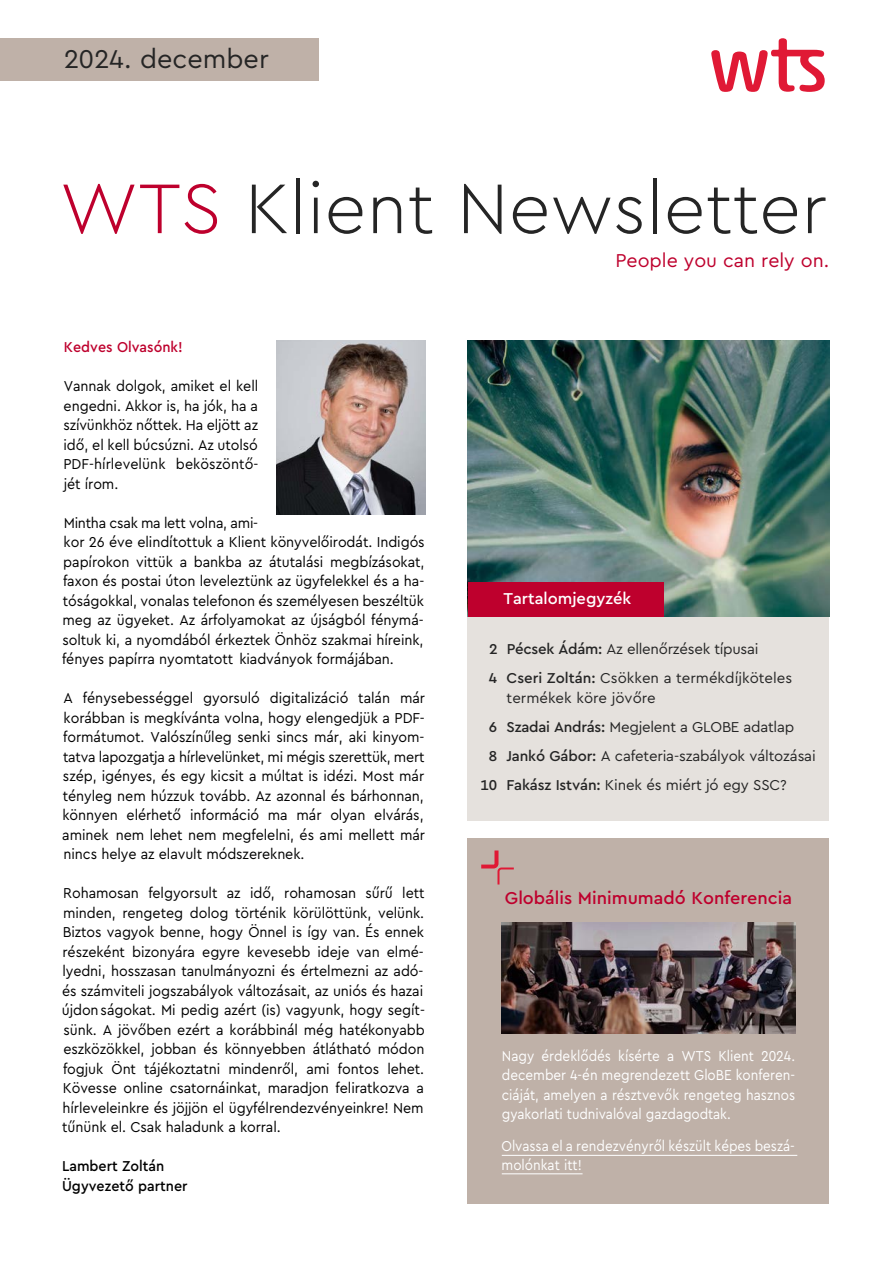
<style>
.page{position:relative;width:893px;height:1263px;background:#fff}
.page>*{position:absolute;margin:0;border:0;box-sizing:border-box;transform-origin:0 0}
.t1{font:300 73.5px "WTS Cera";color:#252525}
.t2{font:27px "WTS Cera";color:#252525}
.t3{font:19.5px "WTS Cera";color:#be002d}
.t4{font:500 18px "WTS Cera";color:#be002d}
.t5{font:500 16.5px "WTS Cera";color:#fff}
.t6{font:15px/19.5px "WTS Cera";letter-spacing:-.005em;color:#000;text-align:justify;scale:.95 1}
.t7{font:15px/29.2px "WTS Cera";letter-spacing:-.01em;color:#252525}
.t8{font:15px/19.5px "WTS Cera";color:#fff;text-align:justify;scale:.9 1}
.t9{font:500 15px/19.5px "WTS Cera";color:#000;scale:.95 1}
.t10{font:500 15px "WTS Cera";color:#be002d;scale:.95 1}
.s1{color:#be002d}
.s2{font-weight:500}
</style>
<div class="page">
<div style="left:468px;top:617px;width:361px;height:204px;background:#e5e1dd"></div>
<div style="left:0;top:38px;width:319px;height:43px;background:#bfb1a8"></div>
<img style="left:468px;top:340px;width:361px;height:277px">
<div style="left:468px;top:583px;width:195px;height:34px;background:#be002d"></div>
<svg style="left:711px;top:38px;width:114px;height:54px"></svg>
<img style="left:276px;top:340px;width:149px;height:174px">
<div style="left:468px;top:838px;width:361px;height:365px;background:#bfb1a8"></div>
<hr style="left:502px;top:1155px;width:295px;height:1px;background:#fff">
<img style="left:502px;top:923px;width:293px;height:110px">
<svg style="left:481px;top:850px;width:33px;height:34px"></svg>
<hr style="left:502px;top:1173px;width:81px;height:1px;background:#fff">
<h2 class="t2" style="left:64px;top:38px;width:206px">2024. december</h2>
<h1 class="t1" style="left:60px;top:153px;width:769px"><span class="s1">WTS</span> Klient Newsletter</h1>
<p class="t10" style="left:64px;top:336px;width:127px">Kedves Olvasónk!</p>
<p class="t6" style="left:63px;top:375px;width:207px">Vannak dolgok, amiket el kell engedni. Akkor is, ha jók, ha a szívünkhöz nőttek. Ha eljött az idő, el kell búcsúzni. Az utolsó PDF-hírlevelünk beköszöntő&shy;jét írom.</p>
<p class="t6" style="left:62px;top:512px;width:383px;text-align:left">Mintha csak ma lett volna, ami-<br>kor 26 éve elindítottuk a Klient könyvelőirodát. Indigós papírokon vittük a bankba az átutalási megbízásokat, faxon és postai úton leveleztünk az ügyfelekkel és a ha&shy;tóságokkal, vonalas telefonon és személyesen beszéltük meg az ügyeket. Az árfolyamokat az újságból fénymá&shy;soltuk ki, a nyomdából érkeztek Önhöz szakmai híreink, fényes papírra nyomtatott kiadványok formájában.</p>
<p class="t6" style="left:62px;top:687px;width:383px">A fénysebességgel gyorsuló digitalizáció talán már korábban is megkívánta volna, hogy elengedjük a PDF&shy;formátumot. Valószínűleg senki sincs már, aki kinyom&shy;tatva lapozgatja a hírlevelünket, mi mégis szerettük, mert szép, igényes, és egy kicsit a múltat is idézi. Most már tényleg nem húzzuk tovább. Az azonnal és bárhonnan, könnyen elérhető információ ma már olyan elvárás, aminek nem lehet nem megfelelni, és ami mellett már nincs helye az elavult módszereknek.</p>
<p class="t6" style="left:62px;top:882px;width:384px">Rohamosan felgyorsult az idő, rohamosan sűrű lett minden, rengeteg dolog történik körülöttünk, velünk.<br>Biztos vagyok benne, hogy Önnel is így van. És ennek részeként bizonyára egyre kevesebb ideje van elmé&shy;lyedni, hosszasan tanulmányozni és értelmezni az adó&shy;és számviteli jogszabályok változásait, az uniós és hazai újdonságokat. Mi pedig azért (is) vagyunk, hogy segít&shy;sünk. A jövőben ezért a korábbinál még hatékonyabb eszközökkel, jobban és könnyebben átlátható módon fogjuk Önt tájékoztatni mindenről, ami fontos lehet.<br>Kövesse online csatornáinkat, maradjon feliratkozva a hírleveleinkre és jöjjön el ügyfélrendezvényeinkre! Nem tűnünk el. Csak haladunk a korral.</p>
<p class="t9" style="left:62px;top:1155px;width:134px">Lambert Zoltán<br>Ügyvezető partner</p>
<h3 class="t3" style="left:615px;top:245px;width:215px">People you can rely on.</h3>
<p class="t5" style="left:503px;top:586px;width:129px">Tartalomjegyzék</p>
<p class="t7" style="left:489px;top:633px;width:305px"><span class="s2">2 Pécsek Ádám:</span> Az ellenőrzések típusai<br><span class="s2">4 Cseri Zoltán:</span> Csökken a termékdíjköteles</p>
<p class="t7" style="left:507px;top:682px;width:151px">termékek köre jövőre</p>
<p class="t7" style="left:489px;top:711px;width:307px"><span class="s2">6 Szadai András:</span> Megjelent a GLOBE adatlap</p>
<p class="t7" style="left:489px;top:740px;width:328px"><span class="s2">8 Jankó Gábor:</span> A cafeteria-szabályok változásai</p>
<p class="t7" style="left:480px;top:769px;width:308px"><span class="s2">10 Fakász István:</span> Kinek és miért jó egy SSC?</p>
<p class="t4" style="left:505px;top:884px;width:289px">Globális Minimumadó Konferencia</p>
<p class="t8" style="left:502px;top:1044px;width:328px">Nagy érdeklődés kísérte a WTS Klient 2024. december 4-én megrendezett GloBE konferen&shy;ciáját, amelyen a résztvevők rengeteg hasznos gyakorlati tudnivalóval gazdagodtak.</p>
<p class="t8" style="left:502px;top:1134px;width:327px">Olvassa el a rendezvényről készült képes beszá&shy;molónkat itt!</p>
</div>
